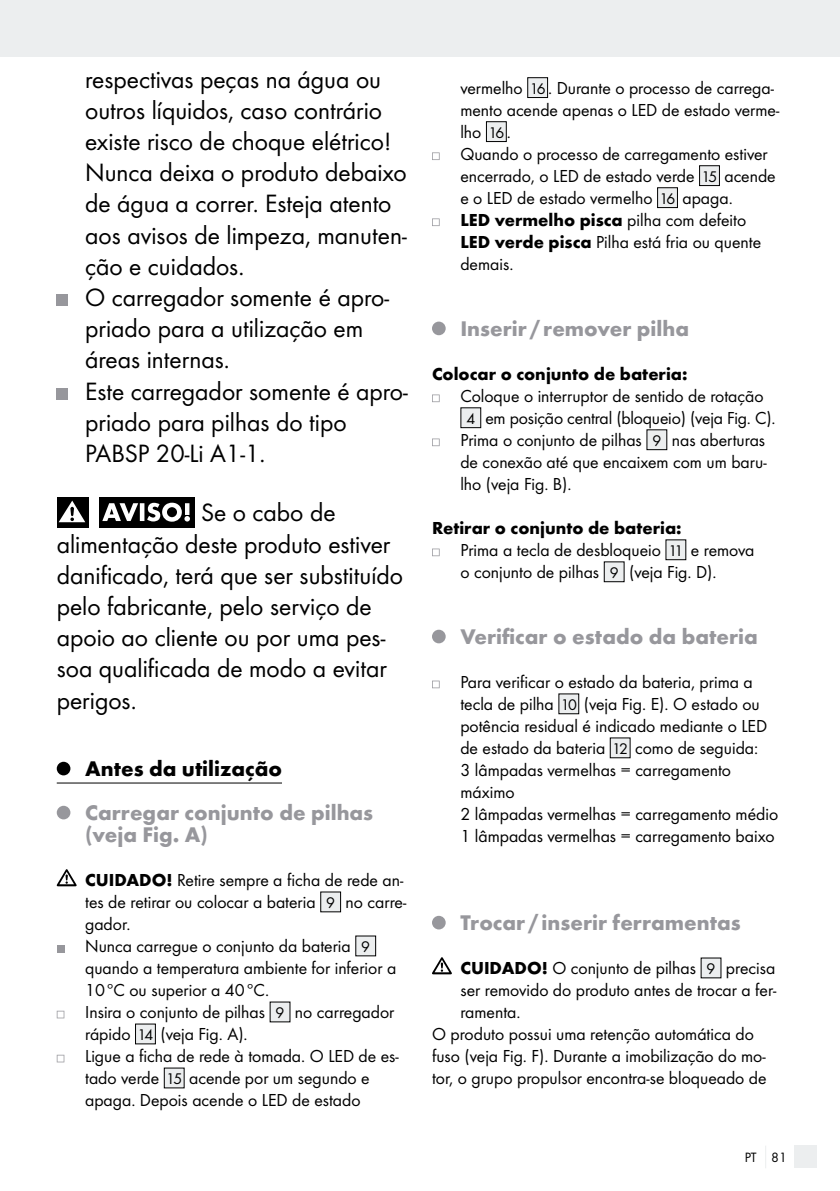
<style>
.page{position:relative;width:840px;height:1191px;background:#fff}
.page>*{position:absolute;margin:0;border:0;box-sizing:border-box;transform-origin:0 0}
.t1{font:26px/31.2px "Futura Boo";color:#000}
.t2{font:700 22px/22px "Futura";color:#97979c}
.t3{font:700 22px "Futura";color:#000}
.t4{font:18px/22px "Futura Boo";color:#000}
.t5{font:700 18px "Futura";color:#000}
.t6{font:14px "Futura Boo";color:#000}
.s1{font-family:"Futura";font-weight:700}
.s2{font-size:16px}
.s3{font-family:"Futura Boo";font-weight:400}
</style>
<div class="page">
<div style="left:794px;top:1145px;width:22px;height:23px;background:#eceeef"></div>
<hr style="left:57px;top:782px;width:225px;height:1px;background:#000">
<div style="left:57px;top:295px;width:11px;height:11px;background:#97979c"></div>
<div style="left:57px;top:388px;width:11px;height:12px;background:#97979c"></div>
<div style="left:99px;top:497px;width:95px;height:30px;background:#000"></div>
<div style="left:57px;top:497px;width:32px;height:30px;background:#000"></div>
<svg style="left:59px;top:500px;width:26px;height:22px"></svg>
<svg style="left:102px;top:502px;width:88px;height:19px"></svg>
<div style="left:57px;top:761px;width:13px;height:14px;background:#000;border-radius:50%"></div>
<div style="left:57px;top:805px;width:13px;height:14px;background:#97979c;border-radius:50%"></div>
<svg style="left:57px;top:869px;width:20px;height:17px"></svg>
<div style="left:320px;top:892px;width:20px;height:20px;background:#eceeef"></div>
<div style="left:320px;top:891px;width:21px;height:21px;border:1px solid #000"></div>
<div style="left:57px;top:944px;width:7px;height:8px;background:#97979c"></div>
<div style="left:355px;top:936px;width:20px;height:20px;background:#eceeef"></div>
<svg style="left:57px;top:1010px;width:7px;height:8px"></svg>
<div style="left:270px;top:1002px;width:20px;height:20px;background:#eceeef"></div>
<div style="left:135px;top:1024px;width:20px;height:20px;background:#eceeef"></div>
<div style="left:135px;top:1023px;width:21px;height:21px;border:1px solid #000"></div>
<svg style="left:57px;top:1054px;width:7px;height:8px"></svg>
<div style="left:164px;top:1068px;width:20px;height:20px;background:#eceeef"></div>
<div style="left:527px;top:78px;width:20px;height:20px;background:#eceeef"></div>
<div style="left:527px;top:77px;width:20px;height:21px;border:1px solid #000"></div>
<div style="left:486px;top:122px;width:20px;height:20px;background:#eceeef"></div>
<div style="left:485px;top:121px;width:21px;height:21px;border:1px solid #000"></div>
<svg style="left:432px;top:152px;width:7px;height:8px"></svg>
<div style="left:699px;top:166px;width:20px;height:20px;background:#eceeef"></div>
<div style="left:698px;top:165px;width:21px;height:21px;border:1px solid #000"></div>
<div style="left:657px;top:188px;width:20px;height:20px;background:#eceeef"></div>
<div style="left:656px;top:187px;width:21px;height:21px;border:1px solid #000"></div>
<svg style="left:432px;top:218px;width:7px;height:8px"></svg>
<div style="left:432px;top:321px;width:13px;height:14px;background:#97979c;border-radius:50%"></div>
<svg style="left:432px;top:394px;width:7px;height:8px"></svg>
<div style="left:460px;top:408px;width:20px;height:20px;background:#eceeef"></div>
<div style="left:460px;top:407px;width:21px;height:21px;border:1px solid #000"></div>
<svg style="left:432px;top:438px;width:7px;height:8px"></svg>
<div style="left:646px;top:430px;width:20px;height:20px;background:#eceeef"></div>
<svg style="left:432px;top:548px;width:7px;height:8px"></svg>
<div style="left:665px;top:540px;width:20px;height:20px;background:#eceeef"></div>
<div style="left:604px;top:562px;width:19px;height:20px;background:#eceeef"></div>
<div style="left:603px;top:561px;width:21px;height:21px;border:1px solid #000"></div>
<div style="left:432px;top:629px;width:13px;height:14px;background:#97979c;border-radius:50%"></div>
<svg style="left:432px;top:680px;width:7px;height:8px"></svg>
<div style="left:558px;top:694px;width:20px;height:20px;background:#eceeef"></div>
<div style="left:610px;top:738px;width:19px;height:20px;background:#eceeef"></div>
<div style="left:432px;top:915px;width:13px;height:14px;background:#97979c;border-radius:50%"></div>
<svg style="left:432px;top:957px;width:19px;height:17px"></svg>
<div style="left:700px;top:958px;width:20px;height:20px;background:#eceeef"></div>
<div style="left:0;top:0;width:839px;height:57px;background:#eceeef"></div>
<p class="t1" style="left:85px;top:63px;width:324px">respectivas peças na água ou outros líquidos, caso contrário existe risco de choque elétrico!<br>Nunca deixa o produto debaixo de água a correr. Esteja atento aos avisos de limpeza, manuten&shy;ção e cuidados.<br>O carregador somente é apro&shy;priado para a utilização em áreas internas.<br>Este carregador somente é apro&shy;priado para pilhas do tipo<br>PABSP 20-Li A1-1.</p>
<h1 class="t1" style="left:57px;top:497px;width:347px;text-indent:144px">Se o cabo de alimentação deste produto estiver danificado, terá que ser substituído pelo fabricante, pelo serviço de apoio ao cliente ou por uma pes&shy;soa qualificada de modo a evitar perigos.</h1>
<p class="t3" style="left:85px;top:755px;width:198px">Antes da utilização</p>
<p class="t2" style="left:85px;top:801px;width:289px">Carregar conjunto de pilhas (veja Fig. A)</p>
<p class="t4" style="left:85px;top:869px;width:322px"><span class="s1">CUIDADO!</span> Retire sempre a ficha de rede an&shy;tes de retirar ou colocar a bateria <span class="s2">9</span> no carre&shy;gador.<br>Nunca carregue o conjunto da bateria <span class="s2">9 </span>quando a temperatura ambiente for inferior a 10ºC ou superior a 40ºC.<br>Insira o conjunto de pilhas <span class="s2">9</span> no carregador rápido <span class="s2">14</span> (veja Fig. A).<br>Ligue a ficha de rede à tomada. O LED de es&shy;tado verde <span class="s2">15</span> acende por um segundo e apaga. Depois acende o LED de estado</p>
<p class="t4" style="left:460px;top:77px;width:320px">vermelho <span class="s2">16</span> . Durante o processo de carrega&shy;mento acende apenas o LED de estado verme&shy;lho <span class="s2">16</span> .<br>Quando o processo de carregamento estiver encerrado, o LED de estado verde <span class="s2">15</span> acende e o LED de estado vermelho <span class="s2">16</span> apaga.</p>
<p class="t5" style="left:460px;top:209px;width:287px">LED vermelho pisca <span class="s3">pilha com defeito</span></p>
<p class="t4" style="left:460px;top:231px;width:302px"><span class="s1">LED verde pisca</span> Pilha está fria ou quente demais.</p>
<p class="t2" style="left:460px;top:317px;width:230px">Inserir / remover pilha</p>
<p class="t5" style="left:432px;top:363px;width:257px">Colocar o conjunto de bateria:</p>
<p class="t4" style="left:460px;top:385px;width:304px">Coloque o interruptor de sentido de rotação</p>
<p class="t4" style="left:466px;top:407px;width:310px"><span class="s2">4</span> em posição central (bloqueio) (veja Fig. C).</p>
<p class="t4" style="left:460px;top:429px;width:306px">Prima o conjunto de pilhas <span class="s2">9</span> nas aberturas</p>
<p class="t4" style="left:460px;top:451px;width:307px">de conexão até que encaixem com um baru-</p>
<p class="t4" style="left:460px;top:473px;width:113px">lho (veja Fig. B).</p>
<p class="t5" style="left:432px;top:517px;width:251px">Retirar o conjunto de bateria:</p>
<p class="t4" style="left:460px;top:539px;width:295px">Prima a tecla de desbloqueio <span class="s2">11</span> e remova o conjunto de pilhas <span class="s2">9</span> (veja Fig. D).</p>
<p class="t2" style="left:460px;top:625px;width:299px">Verificar o estado da bateria</p>
<p class="t4" style="left:460px;top:671px;width:319px">Para verificar o estado da bateria, prima a tecla de pilha <span class="s2">10</span> (veja Fig. E). O estado ou potência residual é indicado mediante o LED de estado da bateria <span class="s2">12</span> como de seguida:<br>3 lâmpadas vermelhas = carregamento máximo<br>2 lâmpadas vermelhas = carregamento médio 1 lâmpadas vermelhas = carregamento baixo</p>
<p class="t2" style="left:460px;top:911px;width:282px">Trocar / inserir ferramentas</p>
<p class="t4" style="left:460px;top:957px;width:316px"><span class="s1">CUIDADO!</span> O conjunto de pilhas <span class="s2">9</span> precisa</p>
<p class="t4" style="left:460px;top:979px;width:317px">ser removido do produto antes de trocar a fer-</p>
<p class="t4" style="left:460px;top:1001px;width:62px">ramenta.</p>
<p class="t4" style="left:432px;top:1023px;width:323px">O produto possui uma retenção automática do</p>
<p class="t4" style="left:432px;top:1045px;width:335px">fuso (veja Fig. F). Durante a imobilização do mo-</p>
<p class="t4" style="left:432px;top:1067px;width:336px">tor, o grupo propulsor encontra-se bloqueado de</p>
<p class="t6" style="left:744px;top:1149px;width:43px">PT 81</p>
</div>
